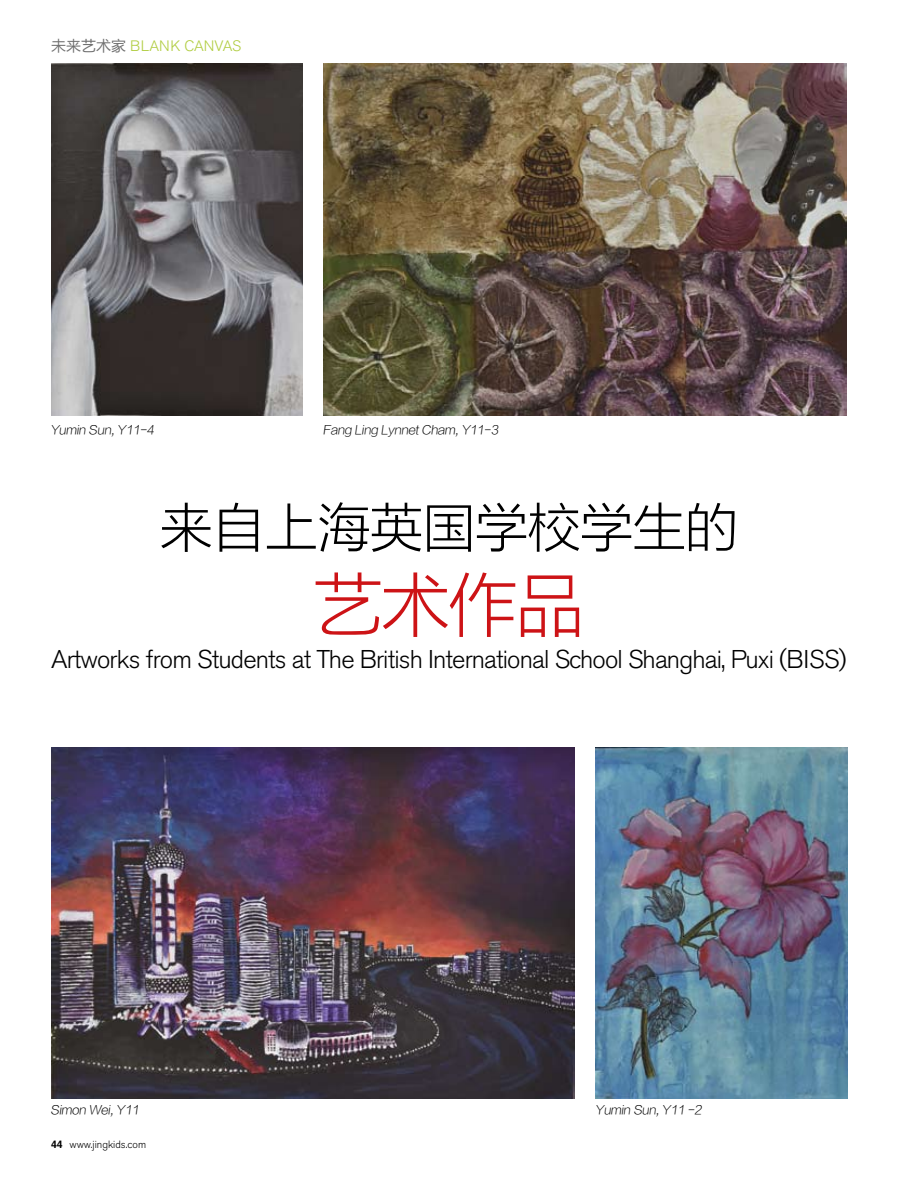
<style>
.page{position:relative;width:915px;height:1183px;background:#fff}
.page>*{position:absolute;margin:0;border:0;box-sizing:border-box;transform-origin:0 0}
.t1{font:69px "FZLTXHK GBK1 0";color:#cd1316}
.t2{font:52.5px "FZLTXHK GBK1 0";color:#000}
.t3{font:300 25.5px "Akzidenz Grotesk BE";letter-spacing:-.035em;color:#000}
.t4{font:300 15px "Akzidenz Grotesk BE";color:#b1cd42}
.t5{font:12px "FZLTXHK GBK1 0";color:#000}
.t6{font:300 10.5px "Akzidenz Grotesk BE";color:#000}
.s1{font-family:"FZLTHJW GB1 0";font-weight:400;color:#6f6f6f}
.s2{font-family:"Helvetica";font-weight:700}
</style>
<div class="page">
<img style="left:51px;top:64px;width:251px;height:351px">
<img style="left:595px;top:747px;width:251px;height:351px">
<img style="left:323px;top:64px;width:523px;height:351px">
<img style="left:51px;top:747px;width:523px;height:351px">
<p class="t4" style="left:51px;top:37px;width:192px"><span class="s1">未来艺术家</span> blan k canvas</p>
<p class="t5" style="left:50px;top:423px;width:107px">Yumin Sun, Y11-4</p>
<p class="t5" style="left:323px;top:423px;width:179px">Fang Ling Lynnet Cham, Y11-3</p>
<h2 class="t2" style="left:160px;top:498px;width:579px">来自上海英国学校学生的</h2>
<h1 class="t1" style="left:313px;top:567px;width:272px">艺术作品</h1>
<p class="t3" style="left:51px;top:644px;width:749px">Artworks from Students at The British I nternational School Shanghai, Puxi (BISS</p>
<p class="t3" style="left:838px;top:644px;width:9px">)</p>
<p class="t5" style="left:51px;top:1102px;width:92px">Simon Wei, Y11</p>
<p class="t5" style="left:595px;top:1102px;width:110px">Yumin Sun, Y11 -2</p>
<p class="t6" style="left:51px;top:1137px;width:97px"><span class="s2">44</span> www.jingkids.com</p>
</div>
